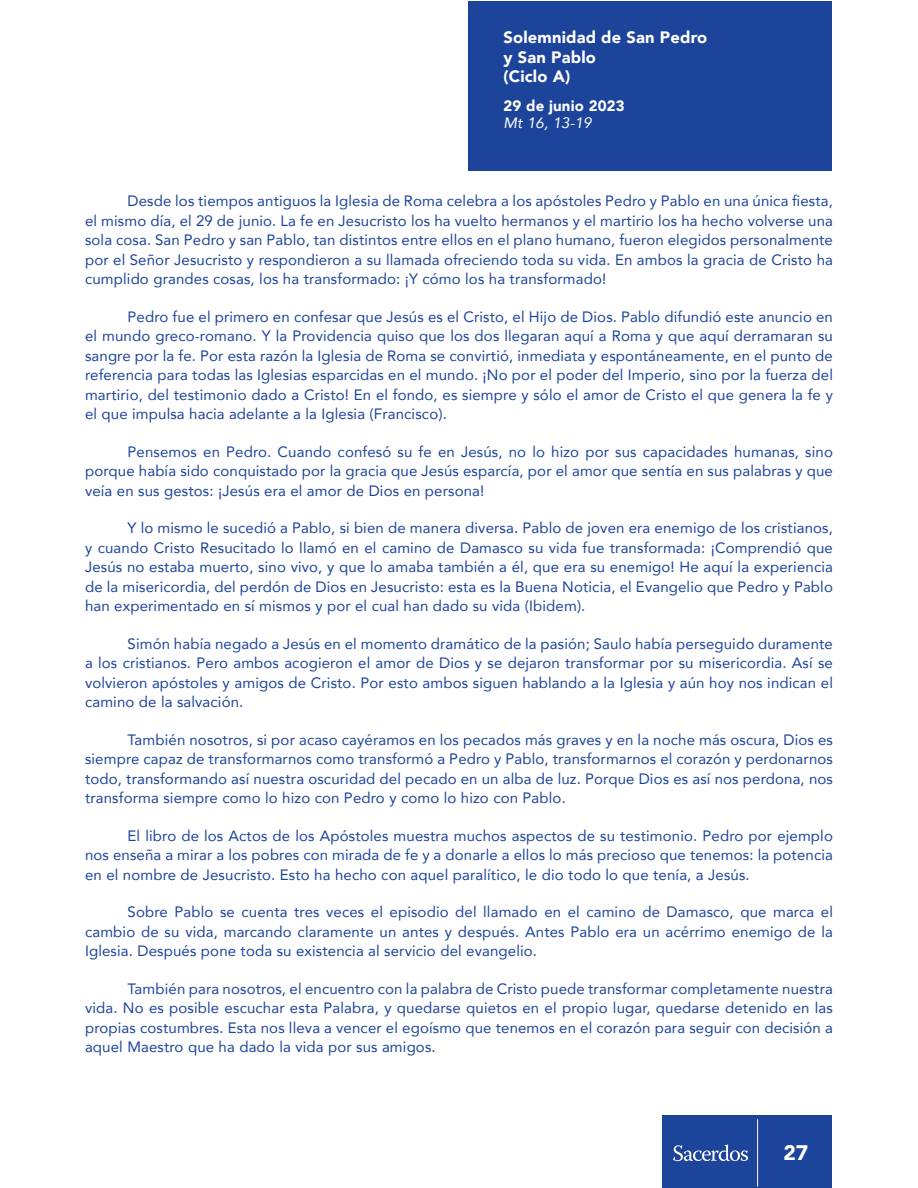
<style>
.page{position:relative;width:918px;height:1188px;background:#fff}
.page>*{position:absolute;margin:0;border:0;box-sizing:border-box;transform-origin:0 0}
.t1{font:900 21px "Avenir";color:#fff}
.t2{font:900 16.5px/19.5px "Avenir";letter-spacing:.01em;color:#fff}
.t3{font:15px/19.5px "Avenir";letter-spacing:.01em;color:#1d449b;text-align:justify}
.t4{font:900 15px "Avenir";letter-spacing:.01em;color:#fff}
.t5{font:italic 15px "Avenir";letter-spacing:.01em;color:#fff}
</style>
<div class="page">
<div style="left:663px;top:1115px;width:169px;height:73px;background:#1d449b"></div>
<svg style="left:673px;top:1145px;width:75px;height:16px"></svg>
<hr style="left:757px;top:1119px;width:1px;height:67px;background:#fff">
<div style="left:469px;top:1px;width:363px;height:169px;background:#1d449b"></div>
<p class="t2" style="left:504px;top:27px;width:205px">Solemnidad de San Pedro y San Pablo<br>(Ciclo A)</p>
<p class="t4" style="left:504px;top:93px;width:123px">29 de junio 2023</p>
<p class="t5" style="left:504px;top:113px;width:90px">Mt 16, 13-19</p>
<p class="t3" style="left:85px;top:191px;width:749px;text-indent:43px">Desde los tiempos antiguos la Iglesia de Roma celebra a los apóstoles Pedro y Pablo en una única fiesta, el mismo día, el 29 de junio. La fe en Jesucristo los ha vuelto hermanos y el martirio los ha hecho volverse una sola cosa. San Pedro y san Pablo, tan distintos entre ellos en el plano humano, fueron elegidos personalmente por el Señor Jesucristo y respondieron a su llamada ofreciendo toda su vida. En ambos la gracia de Cristo ha cumplido grandes cosas, los ha transformado: ¡Y cómo los ha transformado!</p>
<p class="t3" style="left:85px;top:306px;width:749px;text-indent:43px">Pedro fue el primero en confesar que Jesús es el Cristo, el Hijo de Dios. Pablo difundió este anuncio en el mundo greco-romano. Y la Providencia quiso que los dos llegaran aquí a Roma y que aquí derramaran su sangre por la fe. Por esta razón la Iglesia de Roma se convirtió, inmediata y espontáneamente, en el punto de referencia para todas las Iglesias esparcidas en el mundo. ¡No por el poder del Imperio, sino por la fuerza del martirio, del testimonio dado a Cristo! En el fondo, es siempre y sólo el amor de Cristo el que genera la fe y el que impulsa hacia adelante a la Iglesia (Francisco).</p>
<p class="t3" style="left:85px;top:441px;width:749px;text-indent:43px">Pensemos en Pedro. Cuando confesó su fe en Jesús, no lo hizo por sus capacidades humanas, sino porque había sido conquistado por la gracia que Jesús esparcía, por el amor que sentía en sus palabras y que veía en sus gestos: ¡Jesús era el amor de Dios en persona!</p>
<p class="t3" style="left:85px;top:518px;width:749px;text-indent:43px">Y lo mismo le sucedió a Pablo, si bien de manera diversa. Pablo de joven era enemigo de los cristianos, y cuando Cristo Resucitado lo llamó en el camino de Damasco su vida fue transformada: ¡Comprendió que Jesús no estaba muerto, sino vivo, y que lo amaba también a él, que era su enemigo! He aquí la experiencia de la misericordia, del perdón de Dios en Jesucristo: esta es la Buena Noticia, el Evangelio que Pedro y Pablo han experimentado en sí mismos y por el cual han dado su vida (Ibidem).</p>
<p class="t3" style="left:85px;top:633px;width:749px;text-indent:43px">Simón había negado a Jesús en el momento dramático de la pasión; Saulo había perseguido duramente a los cristianos. Pero ambos acogieron el amor de Dios y se dejaron transformar por su misericordia. Así se volvieron apóstoles y amigos de Cristo. Por esto ambos siguen hablando a la Iglesia y aún hoy nos indican el camino de la salvación.</p>
<p class="t3" style="left:85px;top:729px;width:749px;text-indent:43px">También nosotros, si por acaso cayéramos en los pecados más graves y en la noche más oscura, Dios es siempre capaz de transformarnos como transformó a Pedro y Pablo, transformarnos el corazón y perdonarnos todo, transformando así nuestra oscuridad del pecado en un alba de luz. Porque Dios es así nos perdona, nos transforma siempre como lo hizo con Pedro y como lo hizo con Pablo.</p>
<p class="t3" style="left:85px;top:825px;width:749px;text-indent:43px">El libro de los Actos de los Apóstoles muestra muchos aspectos de su testimonio. Pedro por ejemplo nos enseña a mirar a los pobres con mirada de fe y a donarle a ellos lo más precioso que tenemos: la potencia en el nombre de Jesucristo. Esto ha hecho con aquel paralítico, le dio todo lo que tenía, a Jesús.</p>
<p class="t3" style="left:85px;top:902px;width:749px;text-indent:43px">Sobre Pablo se cuenta tres veces el episodio del llamado en el camino de Damasco, que marca el cambio de su vida, marcando claramente un antes y después. Antes Pablo era un acérrimo enemigo de la Iglesia. Después pone toda su existencia al servicio del evangelio.</p>
<p class="t3" style="left:85px;top:978px;width:749px;text-indent:43px">También para nosotros, el encuentro con la palabra de Cristo puede transformar completamente nuestra vida. No es posible escuchar esta Palabra, y quedarse quietos en el propio lugar, quedarse detenido en las propias costumbres. Esta nos lleva a vencer el egoísmo que tenemos en el corazón para seguir con decisión a aquel Maestro que ha dado la vida por sus amigos.</p>
<h1 class="t1" style="left:783px;top:1135px;width:26px">27</h1>
</div>
